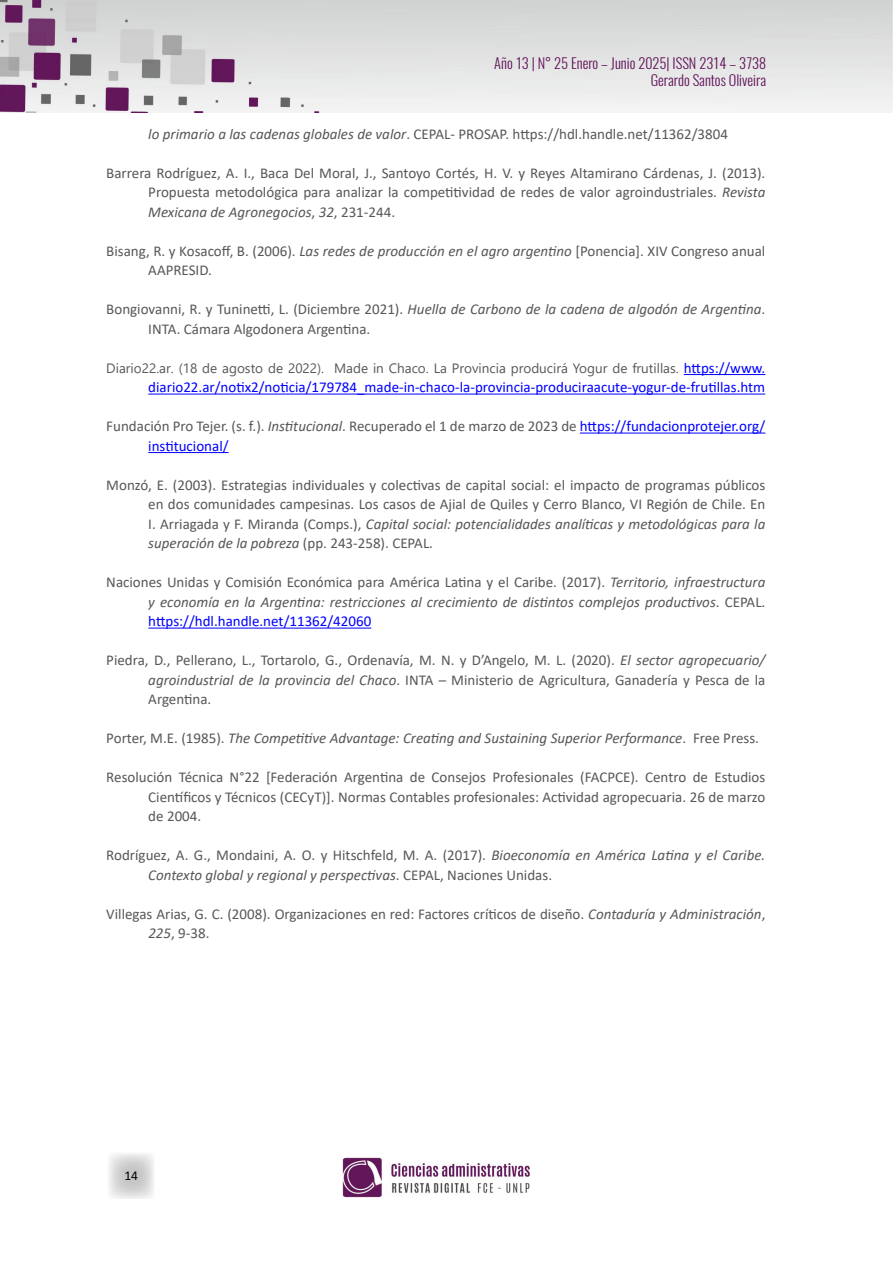
<style>
.page{position:relative;width:893px;height:1263px;background:#fff}
.page>*{position:absolute;margin:0;border:0;box-sizing:border-box;transform-origin:0 0}
.t1{font:15px/19.5px "Calibri";color:#575756}
.t2{font:italic 15px/19.5px "Calibri";color:#575756;text-align:justify}
.t3{font:15px "Calibri";color:#00f}
.t4{font:300 14.4px/17.2px "Oswald";color:#61135a;text-align:right}
.t5{font:13.5px "Segoe UI";color:#575756}
.t6{font:13.5px "Calibri";color:#000}
.s1{font-style:italic}
.s2{font-family:"Calibri";font-size:15px;color:#00f}
.s3{color:#00f}
.s4{font-style:normal}
.s5{font-style:normal;color:#00f}
</style>
<div class="page">
<svg style="left:109px;top:1153px;width:45px;height:46px"></svg>
<img style="left:0;top:0;width:893px;height:112px">
<img style="left:342px;top:1157px;width:187px;height:41px">
<hr style="left:684px;top:374px;width:81px;height:1px;background:#00f">
<hr style="left:148px;top:394px;width:617px;height:1px;background:#00f">
<hr style="left:580px;top:433px;width:185px;height:1px;background:#00f">
<hr style="left:148px;top:452px;width:81px;height:1px;background:#00f">
<hr style="left:148px;top:628px;width:223px;height:1px;background:#00f">
<p class="t4" style="left:494px;top:52px;width:273px">Año 13 | N° 25 Enero – Junio 2025| ISSN 2314 – 3738<br>Gerardo Santos Oliveira</p>
<p class="t1" style="left:148px;top:124px;width:581px"><span class="s1">lo primario a las cadenas globales de valor</span>. CEPAL- PROSAP. https://hdl.handle.net/11362/3804</p>
<p class="t1" style="left:148px;top:163px;width:619px;text-align:justify;text-indent:-42px">Barrera Rodríguez, A. I., Baca Del Moral, J., Santoyo Cortés, H. V. y Reyes Altamirano Cárdenas, J. (2013).<br>Propuesta metodológica para analizar la competitividad de redes de valor agroindustriales. <span class="s1">Revista Mexicana de Agronegocios</span>, <span class="s1">32</span>, 231-244.</p>
<p class="t1" style="left:148px;top:241px;width:619px;text-indent:-42px">Bisang, R. y Kosacoff, B. (2006). <span class="s1">Las redes de producción en el agro argentino</span> [Ponencia]. XIV Congreso anual<br>AAPRESID.</p>
<p class="t1" style="left:148px;top:299px;width:619px;text-indent:-42px">Bongiovanni, R. y Tuninetti, L. (Diciembre 2021). <span class="s1">Huella de Carbono de la cadena de algodón de Argentina</span>.<br>INTA. Cámara Algodonera Argentina.</p>
<p class="t5" style="left:106px;top:355px;width:661px">Diario22.ar. (18 de agosto de 2022). Made in Chaco. La Provincia producirá Yogur de frutillas. <span class="s2">https://www.</span></p>
<p class="t3" style="left:148px;top:377px;width:618px">diario22.ar/notix2/noticia/179784_made-in-chaco-la-provincia-produciraacute-yogur-de-frutillas.htm</p>
<p class="t1" style="left:148px;top:416px;width:619px;text-indent:-42px">Fundación Pro Tejer. (s. f.). <span class="s1">Institucional</span>. Recuperado el 1 de marzo de 2023 de <span class="s3">https://fundacionprotejer.org/ institucional/</span></p>
<p class="t1" style="left:148px;top:475px;width:619px;text-align:justify;text-indent:-42px">Monzó, E. (2003). Estrategias individuales y colectivas de capital social: el impacto de programas públicos en dos comunidades campesinas. Los casos de Ajial de Quiles y Cerro Blanco, VI Región de Chile. En I. Arriagada y F. Miranda (Comps.), <span class="s1">Capital social: potencialidades analíticas y metodológicas para la superación de la pobreza</span> (pp. 243-258). CEPAL.</p>
<p class="t2" style="left:148px;top:572px;width:619px;text-indent:-42px"><span class="s4">Naciones Unidas y Comisión Económica para América Latina y el Caribe. (2017).</span> Territorio, infraestructura y economía en la Argentina: restricciones al crecimiento de distintos complejos productivos<span class="s4">. CEPAL. </span><span class="s5">https://hdl.handle.net/11362/42060</span></p>
<p class="t1" style="left:148px;top:650px;width:619px;text-align:justify;text-indent:-42px">Piedra, D., Pellerano, L., Tortarolo, G., Ordenavía, M. N. y D’Angelo, M. L. (2020). <span class="s1">El sector agropecuario/ agroindustrial de la provincia del Chaco</span>. INTA – Ministerio de Agricultura, Ganadería y Pesca de la Argentina.</p>
<p class="t2" style="left:106px;top:728px;width:654px"><span class="s4">Porter, M.E. (1985).</span> The Competitive Advantage: Creating and Sustaining Superior Performance<span class="s4">. Free Press.</span></p>
<p class="t1" style="left:148px;top:767px;width:619px;text-align:justify;text-indent:-42px">Resolución Técnica N°22 [Federación Argentina de Consejos Profesionales (FACPCE). Centro de Estudios Científicos y Técnicos (CECyT)]. Normas Contables profesionales: Actividad agropecuaria. 26 de marzo de 2004.</p>
<p class="t1" style="left:148px;top:845px;width:619px;text-indent:-42px">Rodríguez, A. G., Mondaini, A. O. y Hitschfeld, M. A. (2017). <span class="s1">Bioeconomía en América Latina y el Caribe.<br>Contexto global y regional y perspectivas</span>. CEPAL, Naciones Unidas.</p>
<p class="t1" style="left:148px;top:904px;width:619px;text-indent:-42px">Villegas Arias, G. C. (2008). Organizaciones en red: Factores críticos de diseño. <span class="s1">Contaduría y Administración</span>,<br><span class="s1">225</span>, 9-38.</p>
<p class="t6" style="left:124px;top:1166px;width:15px">14</p>
</div>
